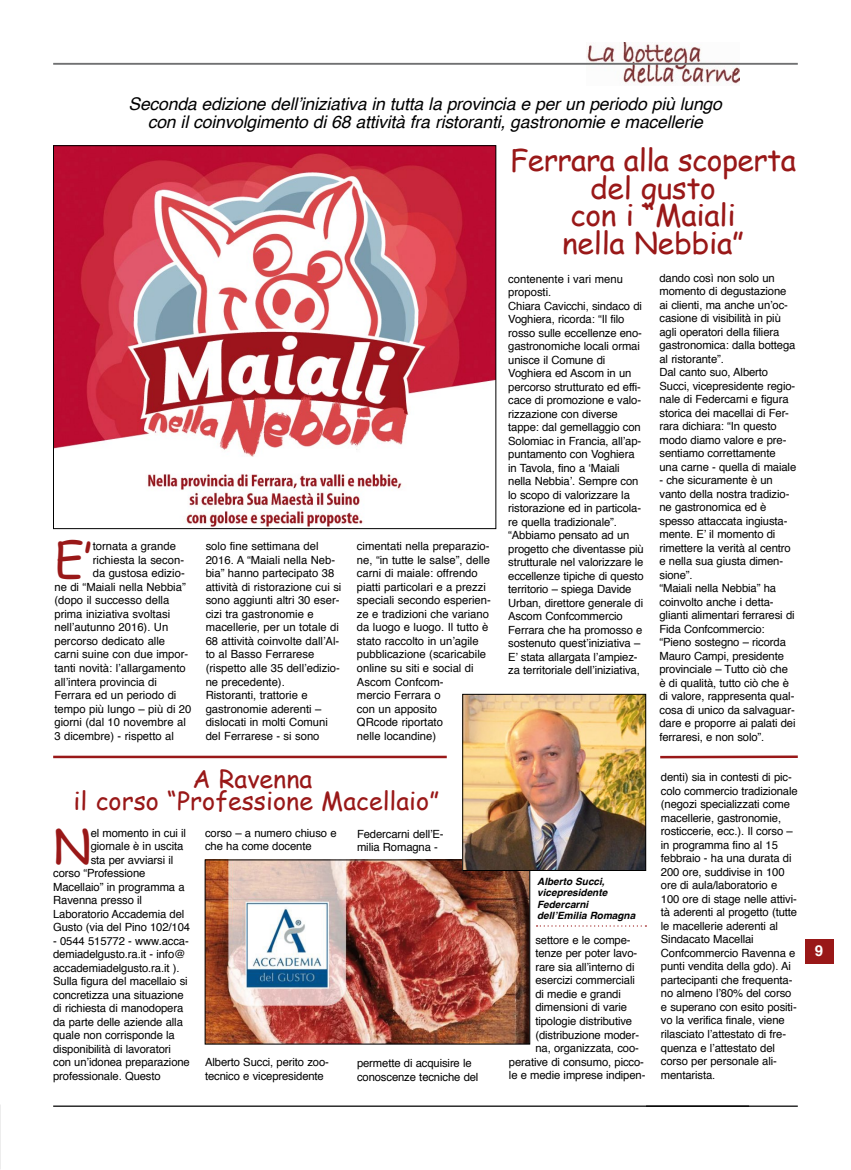
<style>
.page{position:relative;width:851px;height:1170px;background:#fff}
.page>*{position:absolute;margin:0;border:0;box-sizing:border-box;transform-origin:0 0}
.t1{font:47.62px "Comic Sans MS";color:#991818}
.t2{font:30px/27.5px "Comic Sans MS";letter-spacing:-.01em;color:#991818;text-align:center}
.t3{font:25px/22.5px "Comic Sans MS";color:#991818;text-align:center}
.t4{font:italic 17.5px/17.5px "Helvetica";letter-spacing:-.01em;color:#000;text-align:center}
.t5{font:700 15px "Helvetica";color:#fff}
.t6{font:11.25px/13.5px "Helvetica";letter-spacing:-.01em;color:#000}
.t7{font:italic 700 10px/11.2px "Helvetica";color:#000}
</style>
<div class="page">
<img style="left:586px;top:43px;width:153px;height:41px">
<hr style="left:53px;top:63px;width:744px;height:2px;background:#707172">
<hr style="left:53px;top:1105px;width:744px;height:1px;background:#000">
<div style="left:804px;top:939px;width:29px;height:25px;background:#991818"></div>
<hr style="left:53px;top:755px;width:393px;height:3px;background:#991818">
<img style="left:207px;top:861px;width:321px;height:181px">
<div style="left:205px;top:859px;width:325px;height:185px;border:1px solid #000"></div>
<img style="left:464px;top:696px;width:180px;height:172px">
<div style="left:462px;top:694px;width:184px;height:176px;border:1px solid #000"></div>
<img style="left:55px;top:147px;width:439px;height:380px">
<svg style="left:536px;top:925px;width:110px;height:1px"></svg>
<svg style="left:660px;top:755px;width:138px;height:4px"></svg>
<h3 class="t4" style="left:128px;top:96px;width:594px">Seconda edizione dell’iniziativa in tutta la provincia e per un periodo più lungo con il coinvolgimento di 68 attività fra ristoranti, gastronomie e macellerie</h3>
<h1 class="t1" style="left:54px;top:525px;width:40px">E’</h1>
<p class="t6" style="left:93px;top:540px;width:85px">tornata a grande</p>
<p class="t6" style="left:93px;top:553px;width:93px">richiesta la secon-</p>
<p class="t6" style="left:93px;top:567px;width:93px">da gustosa edizio-</p>
<p class="t6" style="left:54px;top:580px;width:133px">ne di “Maiali nella Nebbia”</p>
<p class="t6" style="left:54px;top:594px;width:116px">(dopo il successo della</p>
<p class="t6" style="left:54px;top:607px;width:117px">prima iniziativa svoltasi</p>
<p class="t6" style="left:54px;top:621px;width:115px">nell’autunno 2016). Un</p>
<p class="t6" style="left:54px;top:634px;width:112px">percorso dedicato alle</p>
<p class="t6" style="left:54px;top:648px;width:135px">carni suine con due impor-</p>
<p class="t6" style="left:54px;top:661px;width:133px">tanti novità: l’allargamento</p>
<p class="t6" style="left:54px;top:675px;width:104px">all’intera provincia di</p>
<p class="t6" style="left:54px;top:688px;width:123px">Ferrara ed un periodo di</p>
<p class="t6" style="left:54px;top:702px;width:138px">tempo più lungo – più di 20</p>
<p class="t6" style="left:54px;top:715px;width:133px">giorni (dal 10 novembre al</p>
<p class="t6" style="left:54px;top:729px;width:121px">3 dicembre) - rispetto al</p>
<p class="t6" style="left:206px;top:540px;width:137px">solo fine settimana del<br>2016. A “Maiali nella Neb&shy;bia” hanno partecipato 38 attività di ristorazione cui si sono aggiunti altri 30 eser&shy;cizi tra gastronomie e macellerie, per un totale di<br>68 attività coinvolte dall’Al&shy;to al Basso Ferrarese (rispetto alle 35 dell’edizio&shy;ne precedente).<br>Ristoranti, trattorie e gastronomie aderenti – dislocati in molti Comuni del Ferrarese - si sono</p>
<p class="t6" style="left:357px;top:540px;width:135px">cimentati nella preparazio&shy;ne, “in tutte le salse”, delle carni di maiale: offrendo piatti particolari e a prezzi speciali secondo esperien&shy;ze e tradizioni che variano da luogo e luogo. Il tutto è stato raccolto in un’agile pubblicazione (scaricabile online su siti e social di<br>Ascom Confcom-<br>mercio Ferrara o<br>con un apposito<br>QRcode riportato<br>nelle locandine)</p>
<h3 class="t3" style="left:74px;top:766px;width:367px">A Ravenna<br>il corso “Professione Macellaio”</h3>
<h1 class="t1" style="left:53px;top:811px;width:39px">N</h1>
<p class="t6" style="left:91px;top:826px;width:97px">el momento in cui il</p>
<p class="t6" style="left:91px;top:839px;width:94px">giornale è in uscita</p>
<p class="t6" style="left:91px;top:853px;width:84px">sta per avviarsi il</p>
<p class="t6" style="left:53px;top:866px;width:94px">corso “Professione</p>
<p class="t6" style="left:53px;top:880px;width:133px">Macellaio” in programma a</p>
<p class="t6" style="left:53px;top:893px;width:90px">Ravenna presso il</p>
<p class="t6" style="left:53px;top:907px;width:133px">Laboratorio Accademia del</p>
<p class="t6" style="left:53px;top:920px;width:138px">Gusto (via del Pino 102/104</p>
<p class="t6" style="left:53px;top:934px;width:138px">- 0544 515772 - www.acca&shy;demiadelgusto.ra.it - info@ accademiadelgusto.ra.it ).<br>Sulla figura del macellaio si concretizza una situazione di richiesta di manodopera da parte delle aziende alla quale non corrisponde la disponibilità di lavoratori con un’idonea preparazione professionale. Questo</p>
<p class="t6" style="left:205px;top:826px;width:133px">corso – a numero chiuso e che ha come docente</p>
<p class="t6" style="left:205px;top:1055px;width:125px">Alberto Succi, perito zoo&shy;tecnico e vicepresidente</p>
<p class="t6" style="left:357px;top:827px;width:88px">Federcarni dell’E&shy;milia Romagna -</p>
<p class="t6" style="left:357px;top:1056px;width:123px">permette di acquisire le conoscenze tecniche del</p>
<h2 class="t2" style="left:510px;top:145px;width:287px">Ferrara alla scoperta del gusto<br>con i “Maiali<br>nella Nebbia”</h2>
<p class="t6" style="left:508px;top:272px;width:137px">contenente i vari menu proposti.<br>Chiara Cavicchi, sindaco di<br>Voghiera, ricorda: “Il filo rosso sulle eccellenze eno&shy;gastronomiche locali ormai unisce il Comune di<br>Voghiera ed Ascom in un percorso strutturato ed effi&shy;cace di promozione e valo&shy;rizzazione con diverse tappe: dal gemellaggio con<br>Solomiac in Francia, all’ap&shy;puntamento con Voghiera in Tavola, fino a ‘Maiali nella Nebbia’. Sempre con lo scopo di valorizzare la ristorazione ed in particola&shy;re quella tradizionale”. “Abbiamo pensato ad un progetto che diventasse più strutturale nel valorizzare le eccellenze tipiche di questo territorio – spiega Davide<br>Urban, direttore generale di<br>Ascom Confcommercio<br>Ferrara che ha promosso e sostenuto quest’iniziativa –<br>E’ stata allargata l’ampiez&shy;za territoriale dell’iniziativa,</p>
<p class="t6" style="left:659px;top:271px;width:138px">dando così non solo un momento di degustazione ai clienti, ma anche un’oc&shy;casione di visibilità in più agli operatori della filiera gastronomica: dalla bottega al ristorante”.<br>Dal canto suo, Alberto<br>Succi, vicepresidente regio&shy;nale di Federcarni e figura storica dei macellai di Fer&shy;rara dichiara: “In questo modo diamo valore e pre&shy;sentiamo correttamente una carne - quella di maiale</p>
<p class="t6" style="left:659px;top:473px;width:137px">- che sicuramente è un vanto della nostra tradizio&shy;ne gastronomica ed è spesso attaccata ingiusta&shy;mente. E’ il momento di rimettere la verità al centro e nella sua giusta dimen&shy;sione”.<br>“Maiali nella Nebbia” ha coinvolto anche i detta&shy;glianti alimentari ferraresi di<br>Fida Confcommercio: “Pieno sostegno – ricorda<br>Mauro Campi, presidente provinciale – Tutto ciò che è di qualità, tutto ciò che è di valore, rappresenta qual&shy;cosa di unico da salvaguar&shy;dare e proporre ai palati dei ferraresi, e non solo”.</p>
<p class="t7" style="left:537px;top:875px;width:100px">Alberto Succi, vicepresidente<br>Federcarni dell’Emilia Romagna</p>
<p class="t6" style="left:535px;top:933px;width:97px">settore e le compe-</p>
<p class="t6" style="left:535px;top:947px;width:103px">tenze per poter lavo-</p>
<p class="t6" style="left:535px;top:960px;width:101px">rare sia all’interno di</p>
<p class="t6" style="left:535px;top:974px;width:101px">esercizi commerciali</p>
<p class="t6" style="left:535px;top:987px;width:87px">di medie e grandi</p>
<p class="t6" style="left:535px;top:1001px;width:93px">dimensioni di varie</p>
<p class="t6" style="left:535px;top:1014px;width:98px">tipologie distributive</p>
<p class="t6" style="left:535px;top:1028px;width:105px">(distribuzione moder-</p>
<p class="t6" style="left:535px;top:1041px;width:105px">na, organizzata, coo-</p>
<p class="t6" style="left:509px;top:1055px;width:136px">perative di consumo, picco-</p>
<p class="t6" style="left:509px;top:1068px;width:138px">le e medie imprese indipen-</p>
<p class="t6" style="left:660px;top:771px;width:138px">denti) sia in contesti di pic&shy;colo commercio tradizionale (negozi specializzati come macellerie, gastronomie, rosticcerie, ecc.). Il corso – in programma fino al 15 febbraio - ha una durata di<br>200 ore, suddivise in 100 ore di aula/laboratorio e<br>100 ore di stage nelle attivi&shy;tà aderenti al progetto (tutte le macellerie aderenti al<br>Sindacato Macellai<br>Confcommercio Ravenna e punti vendita della gdo). Ai partecipanti che frequenta&shy;no almeno l’80% del corso e superano con esito positi&shy;vo la verifica finale, viene rilasciato l’attestato di fre&shy;quenza e l’attestato del corso per personale ali&shy;mentarista.</p>
<h3 class="t5" style="left:814px;top:938px;width:10px">9</h3>
</div>
